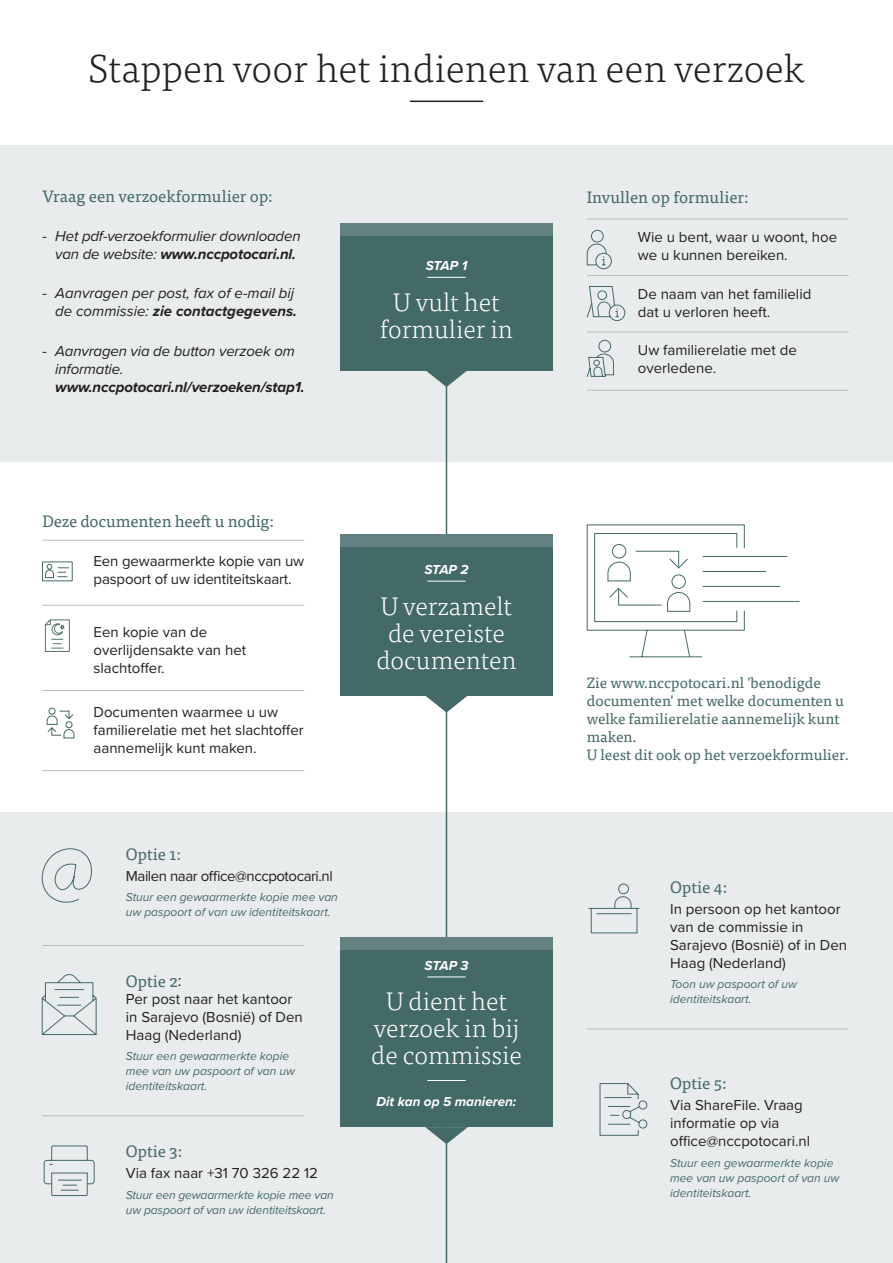
<style>
.page{position:relative;width:893px;height:1263px;background:#fff}
.page>*{position:absolute;margin:0;border:0;box-sizing:border-box;transform-origin:0 0}
.t1{font:300 39px "Tisa Pro";color:#231f20}
.t2{font:300 25.5px/27px "Tisa Pro";color:#fff;text-align:center}
.t3{font:16.5px "Tisa Pro";color:#446a68}
.t4{font:15px/18px "Proxima Nova";color:#231f20}
.t5{font:italic 15px/18px "Proxima Nova";letter-spacing:-.01em;color:#231f20;text-align:center}
.t6{font:15px/18px "Tisa Pro";color:#446a68}
.t7{font:15px "Proxima Nova";letter-spacing:-.03em;color:#231f20}
.t8{font:italic 700 13.5px "Proxima Nova";color:#fff}
.t9{font:italic 12px/15px "Proxima Nova";color:#446a68}
.s1{font-weight:700}
.s2{font-family:"Proxima Nova";color:#231f20}
</style>
<div class="page">
<div style="left:0;top:146px;width:893px;height:316px;background:#e9ecec"></div>
<div style="left:0;top:812px;width:893px;height:451px;background:#e9ecec"></div>
<hr style="left:446px;top:228px;width:1px;height:1035px;background:#446a68">
<div style="left:340px;top:236px;width:213px;height:135px;background:#446a68"></div>
<hr style="left:427px;top:277px;width:39px;height:1px;background:#fff">
<div style="left:340px;top:547px;width:213px;height:148px;background:#446a68"></div>
<hr style="left:427px;top:581px;width:39px;height:1px;background:#fff">
<svg style="left:426px;top:371px;width:41px;height:16px"></svg>
<svg style="left:425px;top:695px;width:43px;height:18px"></svg>
<svg style="left:425px;top:1127px;width:43px;height:17px"></svg>
<hr style="left:587px;top:275px;width:261px;height:1px;background:#b5bfbf">
<hr style="left:587px;top:219px;width:261px;height:1px;background:#b5bfbf">
<hr style="left:587px;top:332px;width:261px;height:1px;background:#b5bfbf">
<hr style="left:587px;top:390px;width:261px;height:1px;background:#b5bfbf">
<hr style="left:43px;top:945px;width:261px;height:1px;background:#b5bfbf">
<hr style="left:587px;top:1029px;width:261px;height:1px;background:#b5bfbf">
<hr style="left:43px;top:1115px;width:261px;height:1px;background:#b5bfbf">
<svg style="left:586px;top:286px;width:39px;height:35px"></svg>
<svg style="left:586px;top:230px;width:26px;height:40px"></svg>
<svg style="left:586px;top:339px;width:28px;height:38px"></svg>
<svg style="left:41px;top:974px;width:56px;height:62px"></svg>
<svg style="left:43px;top:1145px;width:52px;height:51px"></svg>
<svg style="left:588px;top:883px;width:52px;height:51px"></svg>
<svg style="left:41px;top:848px;width:51px;height:55px"></svg>
<hr style="left:43px;top:605px;width:261px;height:1px;background:#b5bfbf">
<hr style="left:43px;top:540px;width:261px;height:1px;background:#b5bfbf">
<hr style="left:43px;top:770px;width:261px;height:1px;background:#b5bfbf">
<hr style="left:43px;top:690px;width:261px;height:1px;background:#b5bfbf">
<div style="left:42px;top:561px;width:31px;height:20px;border:1px solid #446a68"></div>
<svg style="left:45px;top:563px;width:24px;height:15px"></svg>
<div style="left:340px;top:948px;width:213px;height:179px;background:#446a68"></div>
<hr style="left:427px;top:976px;width:39px;height:1px;background:#fff">
<hr style="left:427px;top:1080px;width:39px;height:1px;background:#fff">
<div style="left:340px;top:224px;width:213px;height:12px;background:#628180"></div>
<div style="left:340px;top:534px;width:213px;height:12px;background:#628180"></div>
<div style="left:340px;top:937px;width:213px;height:12px;background:#628180"></div>
<hr style="left:410px;top:101px;width:73px;height:1px;background:#231f20">
<hr style="left:703px;top:556px;width:84px;height:1px;background:#446a68">
<hr style="left:703px;top:601px;width:96px;height:1px;background:#446a68">
<hr style="left:703px;top:586px;width:77px;height:1px;background:#446a68">
<hr style="left:703px;top:571px;width:63px;height:1px;background:#446a68">
<svg style="left:586px;top:524px;width:159px;height:134px"></svg>
<svg style="left:46px;top:707px;width:29px;height:32px"></svg>
<svg style="left:44px;top:619px;width:26px;height:33px"></svg>
<svg style="left:599px;top:1083px;width:49px;height:53px"></svg>
<p class="t1" style="left:88px;top:41px;width:718px">Stappen voor het indienen van een verzoek</p>
<p class="t3" style="left:43px;top:184px;width:232px">Vraag een verzoekformulier op:</p>
<p class="t5" style="left:43px;top:227px;width:260px">- Het pdf-verzoekformulier downloaden van de website: <span class="s1">www.nccpotocari.nl.</span></p>
<p class="t5" style="left:43px;top:284px;width:256px;text-align:right">- Aanvragen per post, fax of e-mail bij de commissie: <span class="s1">zie contactgegevens.</span></p>
<p class="t5" style="left:55px;top:341px;width:251px;text-align:left;text-indent:-13px">- Aanvragen via de button verzoek om informatie. <span class="s1">www.nccpotocari.nl/verzoeken/stap1.</span></p>
<p class="t8" style="left:426px;top:256px;width:43px">STAP 1</p>
<p class="t2" style="left:380px;top:287px;width:135px">U vult het formulier in</p>
<p class="t3" style="left:43px;top:509px;width:233px">Deze documenten heeft u nodig:</p>
<p class="t4" style="left:94px;top:552px;width:212px">Een gewaarmerkte kopie van uw paspoort of uw identiteitskaart.</p>
<p class="t4" style="left:94px;top:622px;width:154px">Een kopie van de overlijdensakte van het slachtoffer.</p>
<p class="t4" style="left:94px;top:702px;width:212px">Documenten waarmee u uw familierelatie met het slachtoffer aannemelijk kunt maken.</p>
<p class="t8" style="left:424px;top:559px;width:46px">STAP 2</p>
<p class="t2" style="left:376px;top:591px;width:142px">U verzamelt de vereiste documenten</p>
<p class="t3" style="left:126px;top:842px;width:57px">Optie 1:</p>
<p class="t7" style="left:126px;top:864px;width:208px">Mailen naar office@nccpotocari.nl</p>
<p class="t9" style="left:126px;top:889px;width:214px">Stuur een gewaarmerkte kopie mee van uw paspoort of van uw identiteitskaart.</p>
<p class="t3" style="left:126px;top:969px;width:57px">Optie 2<span class="s2">:</span></p>
<p class="t4" style="left:126px;top:989px;width:178px">Per post naar het kantoor in Sarajevo (Bosnië) of Den<br>Haag (Nederland)</p>
<p class="t9" style="left:126px;top:1048px;width:171px">Stuur een gewaarmerkte kopie mee van uw paspoort of van uw identiteitskaart.</p>
<p class="t3" style="left:126px;top:1139px;width:58px">Optie 3:</p>
<p class="t4" style="left:126px;top:1163px;width:194px">Via fax naar +31 70 326 22 12</p>
<p class="t9" style="left:126px;top:1186px;width:209px">Stuur een gewaarmerkte kopie mee van uw paspoort of van uw identiteitskaart.</p>
<p class="t8" style="left:424px;top:955px;width:45px">STAP 3</p>
<p class="t2" style="left:371px;top:987px;width:152px">U dient het verzoek in bij de commissie</p>
<p class="t8" style="left:377px;top:1091px;width:141px">Dit kan op 5 manieren:</p>
<p class="t3" style="left:587px;top:185px;width:163px">Invullen op formulier:</p>
<p class="t4" style="left:638px;top:228px;width:201px">Wie u bent, waar u woont, hoe we u kunnen bereiken.</p>
<p class="t4" style="left:638px;top:285px;width:175px">De naam van het familielid dat u verloren heeft.</p>
<p class="t4" style="left:638px;top:341px;width:160px">Uw familierelatie met de overledene.</p>
<p class="t6" style="left:587px;top:673px;width:264px">Zie www.nccpotocari.nl 'benodigde documenten' met welke documenten u welke familierelatie aannemelijk kunt maken.<br>U leest dit ook op het verzoekformulier.</p>
<p class="t3" style="left:670px;top:875px;width:59px">Optie 4:</p>
<p class="t4" style="left:670px;top:899px;width:178px">In persoon op het kantoor van de commissie in<br>Sarajevo (Bosnië) of in Den<br>Haag (Nederland)</p>
<p class="t9" style="left:670px;top:976px;width:128px">Toon uw paspoort of uw identiteitskaart.</p>
<p class="t3" style="left:670px;top:1071px;width:58px">Optie 5:</p>
<p class="t4" style="left:670px;top:1095px;width:142px">Via ShareFile. Vraag informatie op via office@nccpotocari.nl</p>
<p class="t9" style="left:670px;top:1154px;width:171px">Stuur een gewaarmerkte kopie mee van uw paspoort of van uw identiteitskaart.</p>
</div>
